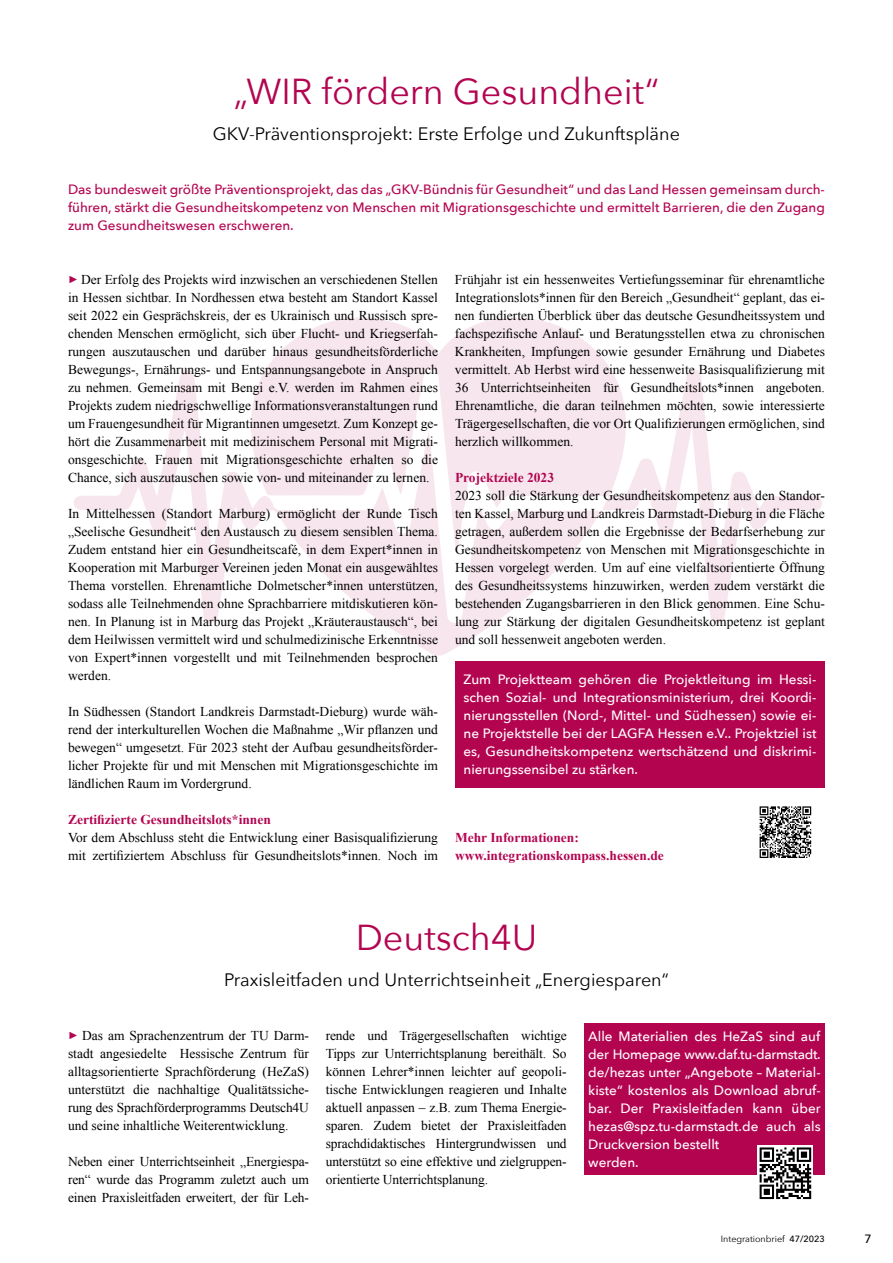
<style>
.page{position:relative;width:893px;height:1263px;background:#fff}
.page>*{position:absolute;margin:0;border:0;box-sizing:border-box;transform-origin:0 0}
.t1{font:36px "Avenir Next";color:#b30450}
.t2{font:18px "Avenir Next";color:#000}
.t3{font:13.5px/18px "Times New Roman";color:#000;text-align:justify}
.t4{font:500 13.5px/18px "Avenir Next";color:#fff;text-align:justify}
.t5{font:500 13.5px/18px "Avenir Next";color:#b30450;text-align:justify}
.t6{font:700 13.5px "Times New Roman";color:#b30450}
.t7{font:500 12px "Avenir Next";color:#000}
.t8{font:9px "Avenir Next";color:#000}
.s1{font-size:10.5px;color:#b30450}
.s2{font-weight:500}
</style>
<div class="page">
<svg style="left:266px;top:317px;width:556px;height:306px"></svg>
<svg style="left:74px;top:369px;width:527px;height:287px"></svg>
<div style="left:455px;top:662px;width:370px;height:126px;background:#b30450"></div>
<div style="left:758px;top:804px;width:55px;height:56px;background:linear-gradient(to right,#fcfcfc,#fdfdfd)"></div>
<svg style="left:760px;top:806px;width:51px;height:52px"></svg>
<div style="left:584px;top:1023px;width:241px;height:152px;background:#b30450"></div>
<div style="left:758px;top:1145px;width:55px;height:56px;background:linear-gradient(to right,#f0f0f0,#f5f5f5)"></div>
<svg style="left:760px;top:1147px;width:51px;height:52px;background:#787878"></svg>
<h2 class="t1" style="left:234px;top:61px;width:427px">„WIR fördern Gesundheit“</h2>
<p class="t2" style="left:213px;top:119px;width:469px">GKV-Präventionsprojekt: Erste Erfolge und Zukunftspläne</p>
<p class="t5" style="left:68px;top:180px;width:758px">Das bundesweit größte Präventionsprojekt, das das „GKV-Bündnis für Gesundheit“ und das Land Hessen gemeinsam durch&shy;führen, stärkt die Gesundheitskompetenz von Menschen mit Migrationsgeschichte und ermittelt Barrieren, die den Zugang zum Gesundheitswesen erschweren.</p>
<p class="t3" style="left:68px;top:270px;width:371px"><span class="s1">►</span> Der Erfolg des Projekts wird inzwischen an verschiedenen Stellen in Hessen sichtbar. In Nordhessen etwa besteht am Standort Kassel seit 2022 ein Gesprächskreis, der es Ukrainisch und Russisch spre&shy;chenden Menschen ermöglicht, sich über Flucht- und Kriegserfah&shy;rungen auszutauschen und darüber hinaus gesundheitsförderliche Bewegungs-, Ernährungs- und Entspannungsangebote in Anspruch zu nehmen. Gemeinsam mit Bengi e.V. werden im Rahmen eines Projekts zudem niedrigschwellige Informationsveranstaltungen rund um Frauengesundheit für Migrantinnen umgesetzt. Zum Konzept ge&shy;hört die Zusammenarbeit mit medizinischem Personal mit Migrati&shy;onsgeschichte. Frauen mit Migrationsgeschichte erhalten so die Chance, sich auszutauschen sowie von- und miteinander zu lernen.</p>
<p class="t3" style="left:68px;top:504px;width:371px">In Mittelhessen (Standort Marburg) ermöglicht der Runde Tisch „Seelische Gesundheit“ den Austausch zu diesem sensiblen Thema.<br>Zudem entstand hier ein Gesundheitscafé, in dem Expert*innen in Kooperation mit Marburger Vereinen jeden Monat ein ausgewähltes Thema vorstellen. Ehrenamtliche Dolmetscher*innen unterstützen, sodass alle Teilnehmenden ohne Sprachbarriere mitdiskutieren kön&shy;nen. In Planung ist in Marburg das Projekt „Kräuteraustausch“, bei dem Heilwissen vermittelt wird und schulmedizinische Erkenntnisse von Expert*innen vorgestellt und mit Teilnehmenden besprochen werden.</p>
<p class="t3" style="left:68px;top:702px;width:371px">In Südhessen (Standort Landkreis Darmstadt-Dieburg) wurde wäh&shy;rend der interkulturellen Wochen die Maßnahme „Wir pflanzen und bewegen“ umgesetzt. Für 2023 steht der Aufbau gesundheitsförder&shy;licher Projekte für und mit Menschen mit Migrationsgeschichte im ländlichen Raum im Vordergrund.</p>
<h3 class="t6" style="left:68px;top:810px;width:204px">Zertifizierte Gesundheitslots*innen</h3>
<p class="t3" style="left:68px;top:828px;width:371px">Vor dem Abschluss steht die Entwicklung einer Basisqualifizierung mit zertifiziertem Abschluss für Gesundheitslots*innen. Noch im</p>
<p class="t3" style="left:455px;top:270px;width:371px">Frühjahr ist ein hessenweites Vertiefungsseminar für ehrenamtliche Integrationslots*innen für den Bereich „Gesundheit“ geplant, das ei&shy;nen fundierten Überblick über das deutsche Gesundheitssystem und fachspezifische Anlauf- und Beratungsstellen etwa zu chronischen Krankheiten, Impfungen sowie gesunder Ernährung und Diabetes vermittelt. Ab Herbst wird eine hessenweite Basisqualifizierung mit 36 Unterrichtseinheiten für Gesundheitslots*innen angeboten.<br>Ehrenamtliche, die daran teilnehmen möchten, sowie interessierte Trägergesellschaften, die vor Ort Qualifizierungen ermöglichen, sind herzlich willkommen.</p>
<h3 class="t6" style="left:455px;top:468px;width:101px">Projektziele 2023</h3>
<p class="t3" style="left:455px;top:486px;width:371px">2023 soll die Stärkung der Gesundheitskompetenz aus den Standor&shy;ten Kassel, Marburg und Landkreis Darmstadt-Dieburg in die Fläche getragen, außerdem sollen die Ergebnisse der Bedarfserhebung zur Gesundheitskompetenz von Menschen mit Migrationsgeschichte in Hessen vorgelegt werden. Um auf eine vielfaltsorientierte Öffnung des Gesundheitssystems hinzuwirken, werden zudem verstärkt die bestehenden Zugangsbarrieren in den Blick genommen. Eine Schu&shy;lung zur Stärkung der digitalen Gesundheitskompetenz ist geplant und soll hessenweit angeboten werden.</p>
<p class="t4" style="left:463px;top:669px;width:354px">Zum Projektteam gehören die Projektleitung im Hessi&shy;schen Sozial- und Integrationsministerium, drei Koordi&shy;nierungsstellen (Nord-, Mittel- und Südhessen) sowie ei&shy;ne Projektstelle bei der LAGFA Hessen e.V.. Projektziel ist es, Gesundheitskompetenz wertschätzend und diskrimi&shy;nierungssensibel zu stärken.</p>
<p class="t6" style="left:455px;top:828px;width:125px">Mehr Informationen:</p>
<p class="t6" style="left:455px;top:846px;width:210px">www.integrationskompass.hessen.de</p>
<h2 class="t1" style="left:356px;top:907px;width:183px">Deutsch4U</h2>
<p class="t2" style="left:224px;top:965px;width:446px">Praxisleitfaden und Unterrichtseinheit „Energiesparen“</p>
<p class="t3" style="left:68px;top:1026px;width:242px"><span class="s1">►</span> Das am Sprachenzentrum der TU Darm&shy;stadt angesiedelte Hessische Zentrum für alltagsorientierte Sprachförderung (HeZaS) unterstützt die nachhaltige Qualitätssiche&shy;rung des Sprachförderprogramms Deutsch4U und seine inhaltliche Weiterentwicklung.</p>
<p class="t3" style="left:68px;top:1152px;width:242px">Neben einer Unterrichtseinheit „Energiespa&shy;ren“ wurde das Programm zuletzt auch um einen Praxisleitfaden erweitert, der für Leh-</p>
<p class="t3" style="left:326px;top:1026px;width:242px">rende und Trägergesellschaften wichtige Tipps zur Unterrichtsplanung bereithält. So können Lehrer*innen leichter auf geopoli&shy;tische Entwicklungen reagieren und Inhalte aktuell anpassen – z.B. zum Thema Energie&shy;sparen. Zudem bietet der Praxisleitfaden sprachdidaktisches Hintergrundwissen und unterstützt so eine effektive und zielgruppen&shy;orientierte Unterrichtsplanung.</p>
<p class="t4" style="left:588px;top:1027px;width:234px;text-align:left">Alle Materialien des HeZaS sind auf der Homepage www.daf.tu-darmstadt. de/hezas unter „Angebote – Material&shy;kiste“ kostenlos als Download abruf&shy;bar. Der Praxisleitfaden kann über hezas@spz.tu-darmstadt.de auch als<br>Druckversion bestellt<br>werden.</p>
<p class="t8" style="left:721px;top:1231px;width:106px">Integrationbrief <span class="s2">47/2023</span></p>
<p class="t7" style="left:865px;top:1229px;width:9px">7</p>
</div>
